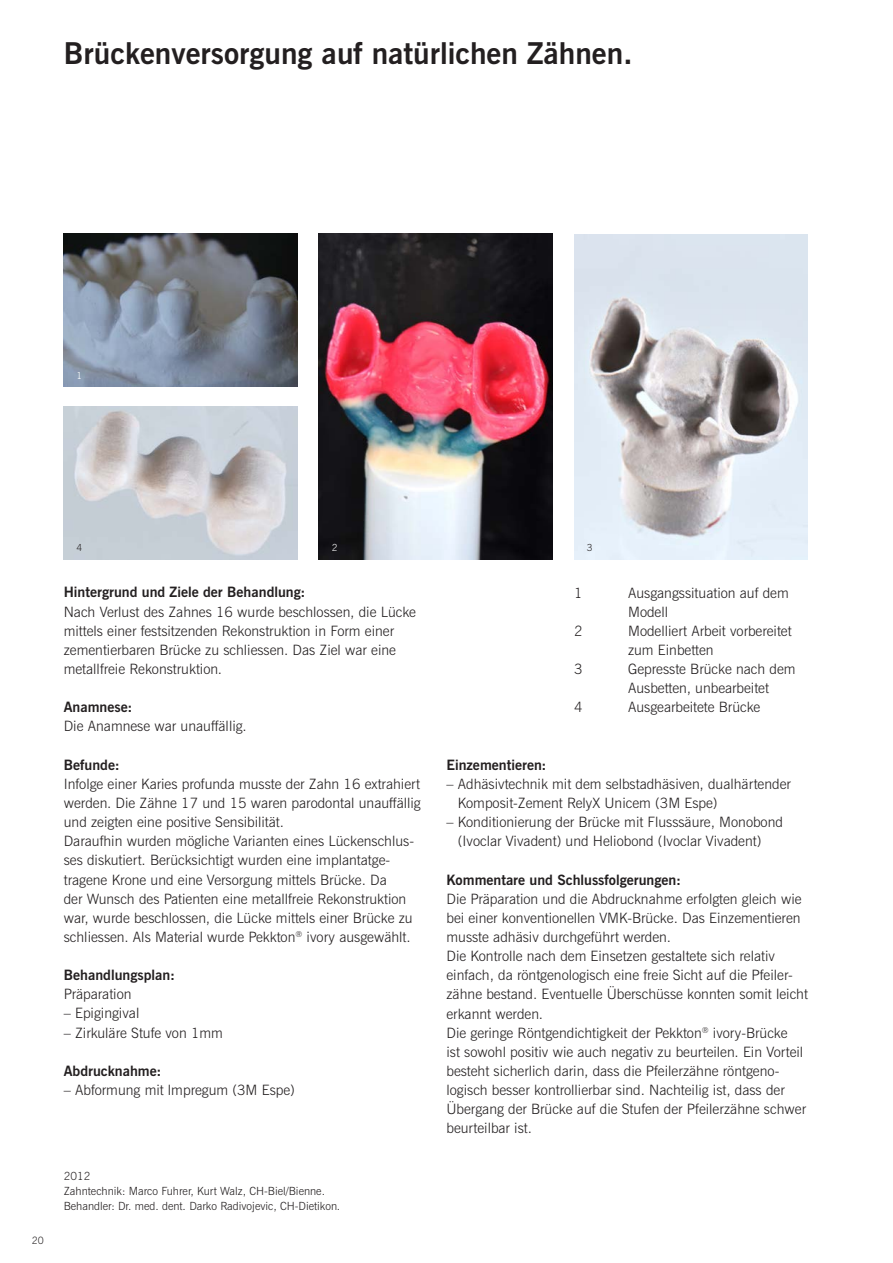
<style>
.page{position:relative;width:893px;height:1263px;background:#fff}
.page>*{position:absolute;margin:0;border:0;box-sizing:border-box;transform-origin:0 0}
.t1{font:700 30px "News Gothic BT";color:#231f20}
.t2{font:300 14.25px/19.2px "News Gothic BT";color:#231f20}
.t3{font:700 14.25px "News Gothic BT";color:#231f20}
.t4{font:300 11.25px/14.9px "News Gothic BT";color:#231f20}
.t5{font:300 10.2px "News Gothic BT";color:#231f20}
.t6{font:300 9.75px "News Gothic BT";color:#fff}
.t7{font:300 9.75px "News Gothic BT";color:#231f20}
</style>
<div class="page">
<img style="left:64px;top:234px;width:234px;height:153px">
<img style="left:319px;top:234px;width:234px;height:325px">
<img style="left:574px;top:234px;width:234px;height:325px">
<img style="left:64px;top:406px;width:234px;height:153px">
<h1 class="t1" style="left:64px;top:35px;width:570px">Brückenversorgung auf natürlichen Zähnen.</h1>
<p class="t6" style="left:77px;top:369px;width:7px">1</p>
<p class="t5" style="left:32px;top:1234px;width:14px">20</p>
<p class="t7" style="left:77px;top:541px;width:7px">4</p>
<p class="t6" style="left:332px;top:541px;width:7px">2</p>
<p class="t7" style="left:587px;top:541px;width:7px">3</p>
<p class="t3" style="left:64px;top:584px;width:243px">Hintergrund und Ziele der Behandlung:</p>
<p class="t2" style="left:64px;top:602px;width:354px">Nach Verlust des Zahnes 16 wurde beschlossen, die Lücke mittels einer festsitzenden Rekonstruktion in Form einer zementierbaren Brücke zu schliessen. Das Ziel war eine metallfreie Rekonstruktion.</p>
<p class="t3" style="left:64px;top:698px;width:70px">Anamnese:</p>
<p class="t2" style="left:64px;top:717px;width:185px">Die Anamnese war unauffällig.</p>
<p class="t3" style="left:64px;top:756px;width:57px">Befunde:</p>
<p class="t2" style="left:64px;top:774px;width:359px">Infolge einer Karies profunda musste der Zahn 16 extrahiert werden. Die Zähne 17 und 15 waren parodontal unauffällig und zeigten eine positive Sensibilität.<br>Daraufhin wurden mögliche Varianten eines Lückenschlus&shy;ses diskutiert. Berücksichtigt wurden eine implantatge&shy;tragene Krone und eine Versorgung mittels Brücke. Da<br>der Wunsch des Patienten eine metallfreie Rekonstruktion war, wurde beschlossen, die Lücke mittels einer Brücke zu schliessen. Als Material wurde Pekkton<sup>®</sup> ivory ausgewählt.</p>
<p class="t3" style="left:64px;top:966px;width:113px">Behandlungsplan:</p>
<p class="t2" style="left:64px;top:984px;width:69px">Präparation</p>
<p class="t2" style="left:64px;top:1004px;width:77px">– Epigingival</p>
<p class="t2" style="left:64px;top:1023px;width:161px">– Zirkuläre Stufe von 1mm</p>
<p class="t3" style="left:64px;top:1062px;width:99px">Abdrucknahme:</p>
<p class="t2" style="left:64px;top:1080px;width:233px">– Abformung mit lmpregum (3M Espe)</p>
<p class="t4" style="left:64px;top:1168px;width:278px">2012<br>Zahntechnik: Marco Fuhrer, Kurt Walz, CH-Biel/Bienne.<br>Behandler: Dr. med. dent. Darko Radivojevic, CH-Dietikon.</p>
<p class="t2" style="left:574px;top:583px;width:10px">1</p>
<p class="t2" style="left:628px;top:583px;width:162px">Ausgangssituation auf dem<br>Modell</p>
<p class="t2" style="left:574px;top:621px;width:10px">2</p>
<p class="t2" style="left:628px;top:621px;width:165px">Modelliert Arbeit vorbereitet zum Einbetten</p>
<p class="t2" style="left:574px;top:659px;width:10px">3</p>
<p class="t2" style="left:628px;top:659px;width:169px">Gepresste Brücke nach dem<br>Ausbetten, unbearbeitet</p>
<p class="t2" style="left:574px;top:697px;width:10px">4</p>
<p class="t2" style="left:628px;top:697px;width:134px">Ausgearbeitete Brücke</p>
<p class="t3" style="left:446px;top:756px;width:102px">Einzementieren:</p>
<p class="t2" style="left:458px;top:774px;width:335px;text-indent:-11px">– Adhäsivtechnik mit dem selbstadhäsiven, dualhärtender<br>Komposit-Zement RelyX Unicem (3M Espe)</p>
<p class="t2" style="left:458px;top:812px;width:327px;text-indent:-11px">– Konditionierung der Brücke mit Flusssäure, Monobond (Ivoclar Vivadent) und Heliobond (Ivoclar Vivadent)</p>
<p class="t3" style="left:446px;top:871px;width:236px">Kommentare und Schlussfolgerungen:</p>
<p class="t2" style="left:446px;top:889px;width:363px">Die Präparation und die Abdrucknahme erfolgten gleich wie bei einer konventionellen VMK-Brücke. Das Einzementieren musste adhäsiv durchgeführt werden.<br>Die Kontrolle nach dem Einsetzen gestaltete sich relativ einfach, da röntgenologisch eine freie Sicht auf die Pfeiler&shy;zähne bestand. Eventuelle Überschüsse konnten somit leicht erkannt werden.<br>Die geringe Röntgendichtigkeit der Pekkton<sup>®</sup> ivory-Brücke<br>ist sowohl positiv wie auch negativ zu beurteilen. Ein Vorteil besteht sicherlich darin, dass die Pfeilerzähne röntgeno&shy;logisch besser kontrollierbar sind. Nachteilig ist, dass der Übergang der Brücke auf die Stufen der Pfeilerzähne schwer beurteilbar ist.</p>
</div>
